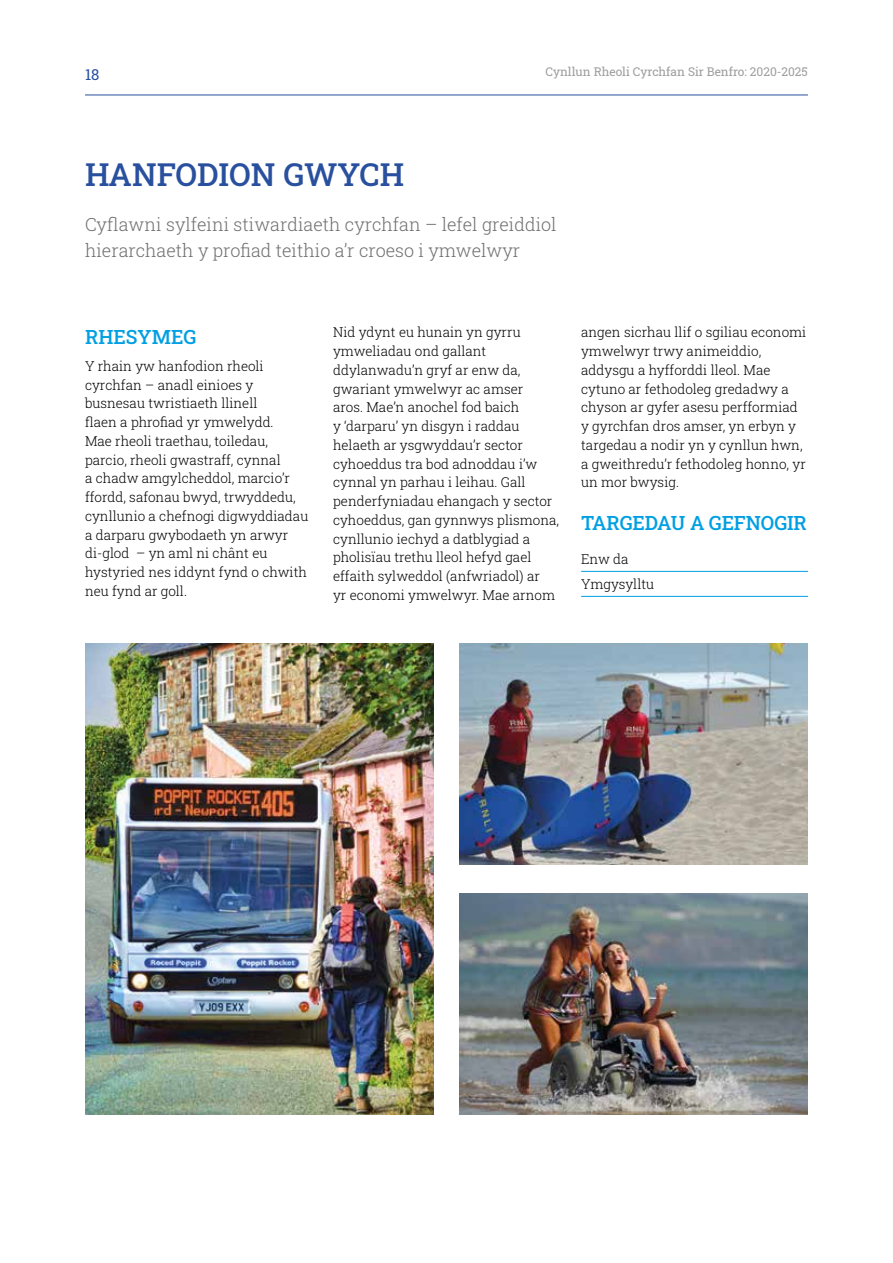
<style>
.page{position:relative;width:893px;height:1263px;background:#fff}
.page>*{position:absolute;margin:0;border:0;box-sizing:border-box;transform-origin:0 0}
.t1{font:500 31.5px "Roboto Slab";color:#29509e}
.t2{font:500 19.5px "Roboto Slab";letter-spacing:-.01em;color:#009fe3}
.t3{font:300 18px/25.5px "Roboto Slab";color:#706f6f}
.t4{font:15px "Roboto Slab";color:#29509e}
.t5{font:300 13.5px/18.8px "Roboto Slab";color:#000}
.t6{font:12px "Roboto Slab";color:#9d9d9c}
</style>
<div class="page">
<hr style="left:581px;top:571px;width:227px;height:1px;background:#009fe3">
<hr style="left:581px;top:596px;width:227px;height:1px;background:#009fe3">
<hr style="left:85px;top:95px;width:723px;height:1px;background:#29509e">
<img style="left:85px;top:643px;width:349px;height:471px">
<img style="left:459px;top:643px;width:349px;height:222px">
<img style="left:459px;top:893px;width:349px;height:221px">
<p class="t4" style="left:85px;top:64px;width:16px">18</p>
<p class="t6" style="left:545px;top:64px;width:264px">Cynllun Rheoli Cyrchfan Sir Benfro: 2020-2025</p>
<h1 class="t1" style="left:85px;top:153px;width:321px">HANFODION GWYCH</h1>
<h3 class="t3" style="left:85px;top:212px;width:473px">Cyflawni sylfeini stiwardiaeth cyrchfan – lefel greiddiol hierarchaeth y profiad teithio a’r croeso i ymwelwyr</h3>
<h2 class="t2" style="left:85px;top:323px;width:113px">RHESYMEG</h2>
<p class="t5" style="left:85px;top:356px;width:225px">Y rhain yw hanfodion rheoli cyrchfan – anadl einioes y busnesau twristiaeth llinell<br>flaen a phrofiad yr ymwelydd.<br>Mae rheoli traethau, toiledau, parcio, rheoli gwastraff, cynnal<br>a chadw amgylcheddol, marcio’r ffordd, safonau bwyd, trwyddedu, cynllunio a chefnogi digwyddiadau a darparu gwybodaeth yn arwyr di-glod – yn aml ni chânt eu hystyried nes iddynt fynd o chwith neu fynd ar goll.</p>
<p class="t5" style="left:333px;top:323px;width:228px">Nid ydynt eu hunain yn gyrru ymweliadau ond gallant ddylanwadu’n gryf ar enw da, gwariant ymwelwyr ac amser<br>aros. Mae’n anochel fod baich<br>y ‘darparu’ yn disgyn i raddau helaeth ar ysgwyddau’r sector cyhoeddus tra bod adnoddau i’w cynnal yn parhau i leihau. Gall penderfyniadau ehangach y sector cyhoeddus, gan gynnwys plismona, cynllunio iechyd a datblygiad a pholisïau trethu lleol hefyd gael effaith sylweddol (anfwriadol) ar<br>yr economi ymwelwyr. Mae arnom</p>
<p class="t5" style="left:581px;top:323px;width:227px">angen sicrhau llif o sgiliau economi ymwelwyr trwy animeiddio, addysgu a hyfforddi lleol. Mae cytuno ar fethodoleg gredadwy a chyson ar gyfer asesu perfformiad y gyrchfan dros amser, yn erbyn y targedau a nodir yn y cynllun hwn, a gweithredu’r fethodoleg honno, yr un mor bwysig.</p>
<h2 class="t2" style="left:581px;top:510px;width:227px">TARGEDAU A GEFNOGIR</h2>
<p class="t5" style="left:581px;top:546px;width:75px;line-height:25px">Enw da<br>Ymgysylltu</p>
</div>
